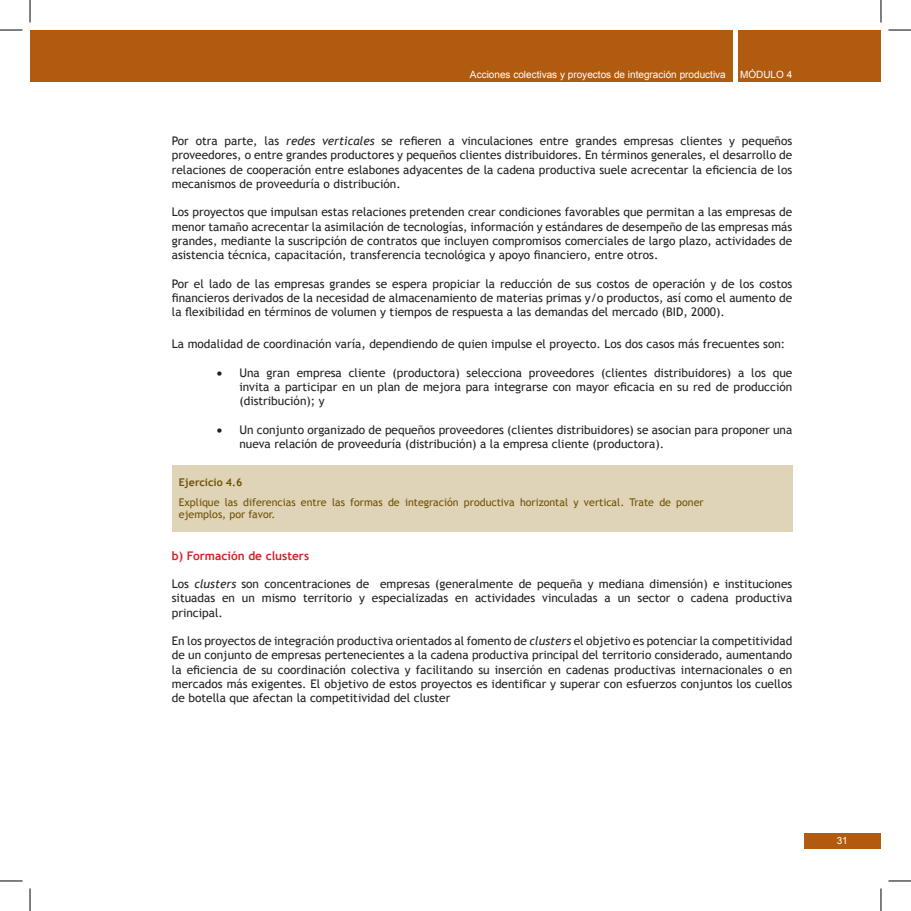
<style>
.page{position:relative;width:911px;height:911px;background:#fff}
.page>*{position:absolute;margin:0;border:0;box-sizing:border-box;transform-origin:0 0}
.t1{font:11.88px/14.2px "Trebuchet MS";color:#231f20;text-align:justify}
.t2{font:700 11.88px "Trebuchet MS";color:#d1232a}
.t3{font:10.62px/12.8px "Trebuchet MS";color:#6e5200}
.t4{font:700 10.62px "Trebuchet MS";color:#6e5200}
.t5{font:10px "Arial";color:#fff}
.s1{font-style:italic}
</style>
<div class="page">
<div style="left:803px;top:832px;width:77px;height:16px;background:#b15b10"></div>
<div style="left:30px;top:30px;width:850px;height:51px;background:#b15b10"></div>
<div style="left:732px;top:30px;width:5px;height:53px;background:#fff"></div>
<div style="left:172px;top:465px;width:620px;height:66px;background:#dfd3b8"></div>
<svg style="left:30px;top:0;width:1px;height:22px"></svg>
<svg style="left:0;top:30px;width:22px;height:1px"></svg>
<svg style="left:880px;top:0;width:1px;height:22px"></svg>
<svg style="left:888px;top:30px;width:22px;height:1px"></svg>
<svg style="left:30px;top:888px;width:1px;height:22px"></svg>
<svg style="left:0;top:880px;width:22px;height:1px"></svg>
<svg style="left:880px;top:888px;width:1px;height:22px"></svg>
<svg style="left:888px;top:880px;width:22px;height:1px"></svg>
<p class="t5" style="left:470px;top:68px;width:257px">Acciones colectivas y proyectos de integración productiva</p>
<p class="t5" style="left:740px;top:68px;width:54px">MÓDULO 4</p>
<p class="t1" style="left:172px;top:134px;width:622px">Por otra parte, las <span class="s1">redes verticales</span> se refieren a vinculaciones entre grandes empresas clientes y pequeños proveedores, o entre grandes productores y pequeños clientes distribuidores. En términos generales, el desarrollo de relaciones de cooperación entre eslabones adyacentes de la cadena productiva suele acrecentar la eficiencia de los mecanismos de proveeduría o distribución.</p>
<p class="t1" style="left:172px;top:205px;width:622px">Los proyectos que impulsan estas relaciones pretenden crear condiciones favorables que permitan a las empresas de menor tamaño acrecentar la asimilación de tecnologías, información y estándares de desempeño de las empresas más grandes, mediante la suscripción de contratos que incluyen compromisos comerciales de largo plazo, actividades de asistencia técnica, capacitación, transferencia tecnológica y apoyo financiero, entre otros.</p>
<p class="t1" style="left:172px;top:276px;width:622px">Por el lado de las empresas grandes se espera propiciar la reducción de sus costos de operación y de los costos financieros derivados de la necesidad de almacenamiento de materias primas y/o productos, así como el aumento de la flexibilidad en términos de volumen y tiempos de respuesta a las demandas del mercado (BID, 2000).</p>
<p class="t1" style="left:172px;top:337px;width:614px">La modalidad de coordinación varía, dependiendo de quien impulse el proyecto. Los dos casos más frecuentes son:</p>
<p class="t1" style="left:239px;top:365px;width:554px;text-indent:-22px">• Una gran empresa cliente (productora) selecciona proveedores (clientes distribuidores) a los que invita a participar en un plan de mejora para integrarse con mayor eficacia en su red de producción (distribución); y</p>
<p class="t1" style="left:239px;top:422px;width:554px;text-indent:-22px">• Un conjunto organizado de pequeños proveedores (clientes distribuidores) se asocian para proponer una nueva relación de proveeduría (distribución) a la empresa cliente (productora).</p>
<p class="t4" style="left:179px;top:475px;width:65px">Ejercicio 4.6</p>
<p class="t3" style="left:179px;top:495px;width:526px">Explique las diferencias entre las formas de integración productiva horizontal y vertical. Trate de poner ejemplos, por favor.</p>
<p class="t2" style="left:172px;top:548px;width:139px">b) Formación de clusters</p>
<p class="t1" style="left:172px;top:577px;width:622px">Los <span class="s1">clusters</span> son concentraciones de empresas (generalmente de pequeña y mediana dimensión) e instituciones situadas en un mismo territorio y especializadas en actividades vinculadas a un sector o cadena productiva principal.</p>
<p class="t1" style="left:172px;top:634px;width:622px">En los proyectos de integración productiva orientados al fomento de <span class="s1">clusters</span> el objetivo es potenciar la competitividad de un conjunto de empresas pertenecientes a la cadena productiva principal del territorio considerado, aumentando la eficiencia de su coordinación colectiva y facilitando su inserción en cadenas productivas internacionales o en mercados más exigentes. El objetivo de estos proyectos es identificar y superar con esfuerzos conjuntos los cuellos de botella que afectan la competitividad del cluster</p>
<p class="t5" style="left:836px;top:833px;width:13px">31</p>
</div>
